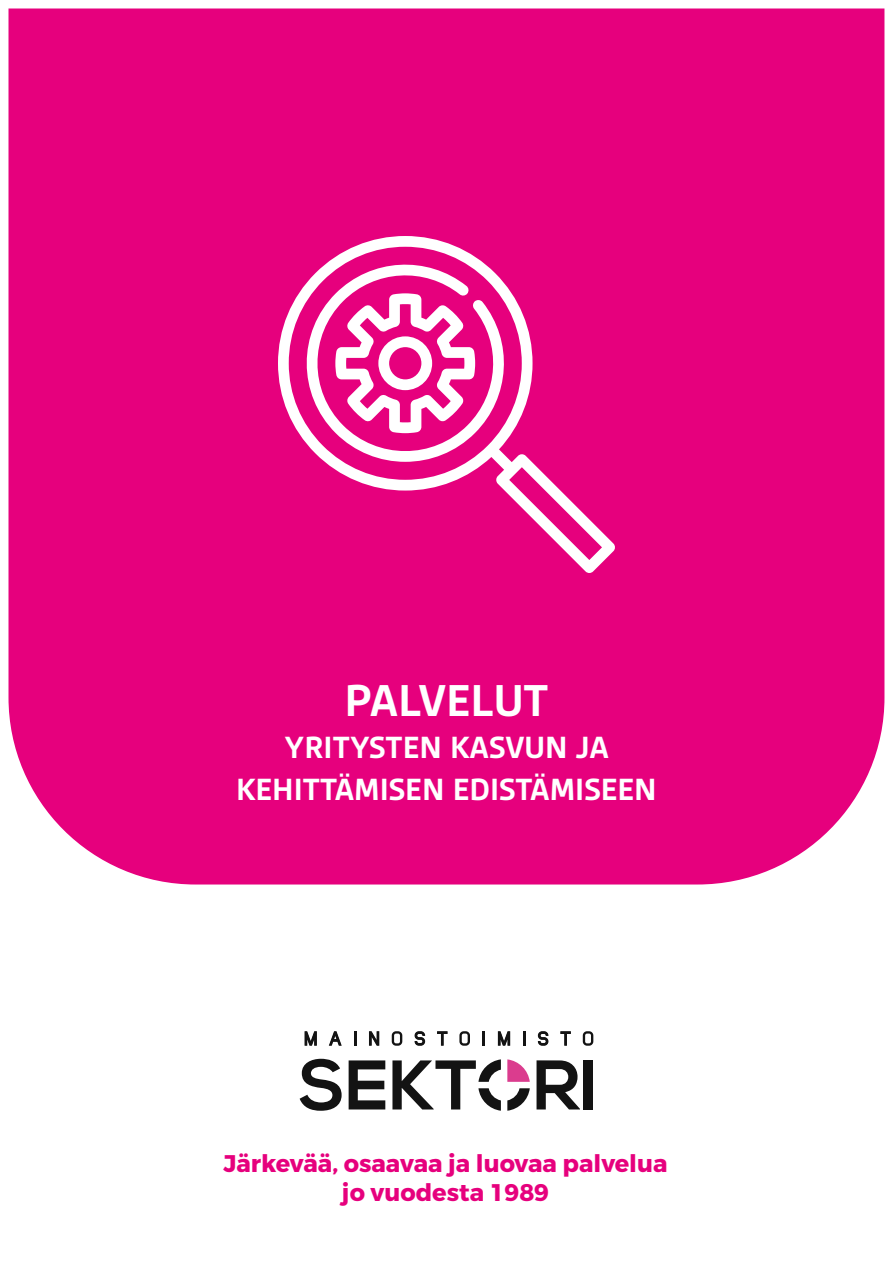
<style>
.page{position:relative;width:893px;height:1263px;background:#fff}
.page>*{position:absolute;margin:0;border:0;box-sizing:border-box;transform-origin:0 0}
.t1{font:700 48px "Gesta";color:#fff}
.t2{font:700 33px/42px "Gesta";color:#fff;text-align:center}
.t3{font:700 24px/28.8px "Montserrat";color:#e6007d;text-align:center}
</style>
<div class="page">
<div style="left:9px;top:9px;width:875px;height:875px;background:#e6007d"></div>
<svg style="left:300px;top:1059px;width:42px;height:52px"></svg>
<svg style="left:349px;top:1060px;width:36px;height:49px"></svg>
<svg style="left:536px;top:1060px;width:44px;height:49px"></svg>
<div style="left:584px;top:1060px;width:9px;height:49px;background:#131313"></div>
<svg style="left:507px;top:1088px;width:23px;height:23px"></svg>
<svg style="left:392px;top:1059px;width:109px;height:52px"></svg>
<svg style="left:507px;top:1059px;width:23px;height:23px"></svg>
<svg style="left:305px;top:1031px;width:12px;height:15px"></svg>
<svg style="left:329px;top:1031px;width:13px;height:15px"></svg>
<svg style="left:354px;top:1031px;width:2px;height:15px"></svg>
<svg style="left:369px;top:1031px;width:10px;height:15px"></svg>
<svg style="left:392px;top:1031px;width:10px;height:15px"></svg>
<svg style="left:415px;top:1031px;width:10px;height:15px"></svg>
<svg style="left:437px;top:1031px;width:11px;height:15px"></svg>
<svg style="left:483px;top:1031px;width:2px;height:15px"></svg>
<svg style="left:498px;top:1031px;width:12px;height:15px"></svg>
<svg style="left:523px;top:1031px;width:2px;height:15px"></svg>
<svg style="left:538px;top:1031px;width:10px;height:15px"></svg>
<svg style="left:560px;top:1031px;width:11px;height:15px"></svg>
<svg style="left:459px;top:1031px;width:11px;height:15px"></svg>
<svg style="left:583px;top:1031px;width:10px;height:15px"></svg>
<svg style="left:278px;top:236px;width:337px;height:337px;background:#e9208d"></svg>
<svg style="left:297px;top:255px;width:217px;height:207px"></svg>
<h1 class="t1" style="left:344px;top:673px;width:205px">PALVELUT</h1>
<h2 class="t2" style="left:236px;top:726px;width:422px">YRITYSTEN KASVUN JA<br>KEHITTÄMISEN EDISTÄMISEEN</h2>
<p class="t3" style="left:224px;top:1149px;width:445px">Järkevää, osaavaa ja luovaa palvelua jo vuodesta 1989</p>
</div>
